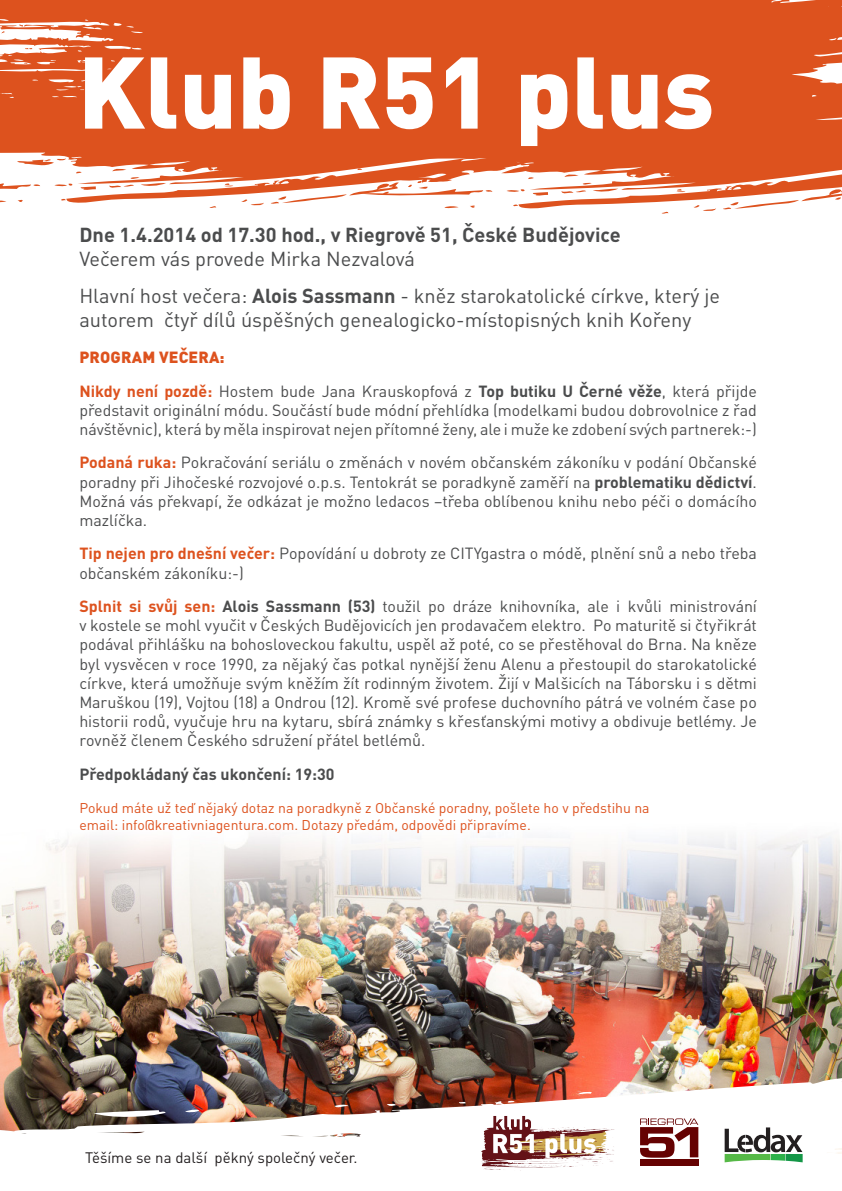
<style>
.page{position:relative;width:842px;height:1191px;background:#fff}
.page>*{position:absolute;margin:0;border:0;box-sizing:border-box;transform-origin:0 0}
.t1{font:20px/24px "DIN Pro";color:#4b4c4d}
.t2{font:700 20px "DIN Pro";color:#4b4c4d}
.t3{font:16px/19.2px "DIN Pro";color:#4b4c4d;text-align:justify}
.t4{font:700 16px "DIN Pro";color:#4b4c4d}
.t5{font:900 16px "DIN Pro";letter-spacing:.01em;color:#dd521e}
.t6{font:15px "DIN Pro";color:#231f20}
.t7{font:14px/16.8px "DIN Pro";color:#dd521e}
.s1{font-weight:700}
.s2{font-weight:700;color:#dd521e}
</style>
<div class="page">
<img style="left:0;top:835px;width:842px;height:241px">
<svg style="left:540px;top:141px;width:302px;height:73px;fill:#dd521e"></svg>
<svg style="left:0;top:141px;width:540px;height:68px"></svg>
<div style="left:0;top:7px;width:842px;height:134px;background:#dd521e"></div>
<div style="left:143px;top:0;width:648px;height:7px;background:#dd521e"></div>
<img style="left:0;top:1076px;width:842px;height:90px">
<svg style="left:0;top:0;width:143px;height:98px"></svg>
<img style="left:478px;top:1113px;width:139px;height:58px">
<div style="left:640px;top:1159px;width:58px;height:7px;background:#650202"></div>
<svg style="left:640px;top:1118px;width:58px;height:39px"></svg>
<svg style="left:725px;top:1127px;width:78px;height:35px"></svg>
<svg style="left:791px;top:0;width:51px;height:120px"></svg>
<svg style="left:85px;top:57px;width:626px;height:89px"></svg>
<p class="t2" style="left:79px;top:221px;width:543px">Dne 1.4.2014 od 17.30 hod., v Riegrově 51, České Budějovice</p>
<p class="t1" style="left:79px;top:246px;width:337px">Večerem vás provede Mirka Nezvalová</p>
<p class="t1" style="left:79px;top:283px;width:642px">Hlavní host večera: <span class="s1">Alois Sassmann</span> - kněz starokatolické církve, který je autorem čtyř dílů úspěšných genealogicko-místopisných knih Kořeny</p>
<p class="t5" style="left:79px;top:346px;width:147px">PROGRAM VEČERA:</p>
<p class="t3" style="left:79px;top:380px;width:679px"><span class="s2">Nikdy není pozdě:</span> Hostem bude Jana Krauskopfová z <span class="s1">Top butiku U Černé věže</span>, která přijde představit originální módu. Součástí bude módní přehlídka (modelkami budou dobrovolnice z řad návštěvnic), která by měla inspirovat nejen přítomné ženy, ale i muže ke zdobení svých partnerek:-)</p>
<p class="t3" style="left:79px;top:452px;width:679px"><span class="s2">Podaná ruka:</span> Pokračování seriálu o změnách v novém občanském zákoníku v podání Občanské poradny při Jihočeské rozvojové o.p.s. Tentokrát se poradkyně zaměří na <span class="s1">problematiku dědictví</span>.<br>Možná vás překvapí, že odkázat je možno ledacos –třeba oblíbenou knihu nebo péči o domácího mazlíčka.</p>
<p class="t3" style="left:79px;top:543px;width:679px"><span class="s2">Tip nejen pro dnešní večer:</span> Popovídání u dobroty ze CITYgastra o módě, plnění snů a nebo třeba občanském zákoníku:-)</p>
<p class="t3" style="left:79px;top:596px;width:679px"><span class="s2">Splnit si svůj sen:</span> <span class="s1">Alois Sassmann (53)</span> toužil po dráze knihovníka, ale i kvůli ministrování v kostele se mohl vyučit v Českých Budějovicích jen prodavačem elektro. Po maturitě si čtyřikrát podával přihlášku na bohosloveckou fakultu, uspěl až poté, co se přestěhoval do Brna. Na kněze byl vysvěcen v roce 1990, za nějaký čas potkal nynější ženu Alenu a přestoupil do starokatolické církve, která umožňuje svým kněžím žít rodinným životem. Žijí v Malšicích na Táborsku i s dětmi Maruškou (19), Vojtou (18) a Ondrou (12). Kromě své profese duchovního pátrá ve volném čase po historii rodů, vyučuje hru na kytaru, sbírá známky s křesťanskými motivy a obdivuje betlémy. Je rovněž členem Českého sdružení přátel betlémů.</p>
<p class="t4" style="left:79px;top:763px;width:257px">Předpokládaný čas ukončení: 19:30</p>
<p class="t7" style="left:79px;top:799px;width:572px">Pokud máte už teď nějaký dotaz na poradkyně z Občanské poradny, pošlete ho v předstihu na email: info@kreativniagentura.com. Dotazy předám, odpovědi připravíme.</p>
<p class="t6" style="left:85px;top:1147px;width:274px">Těšíme se na další pěkný společný večer.</p>
</div>
